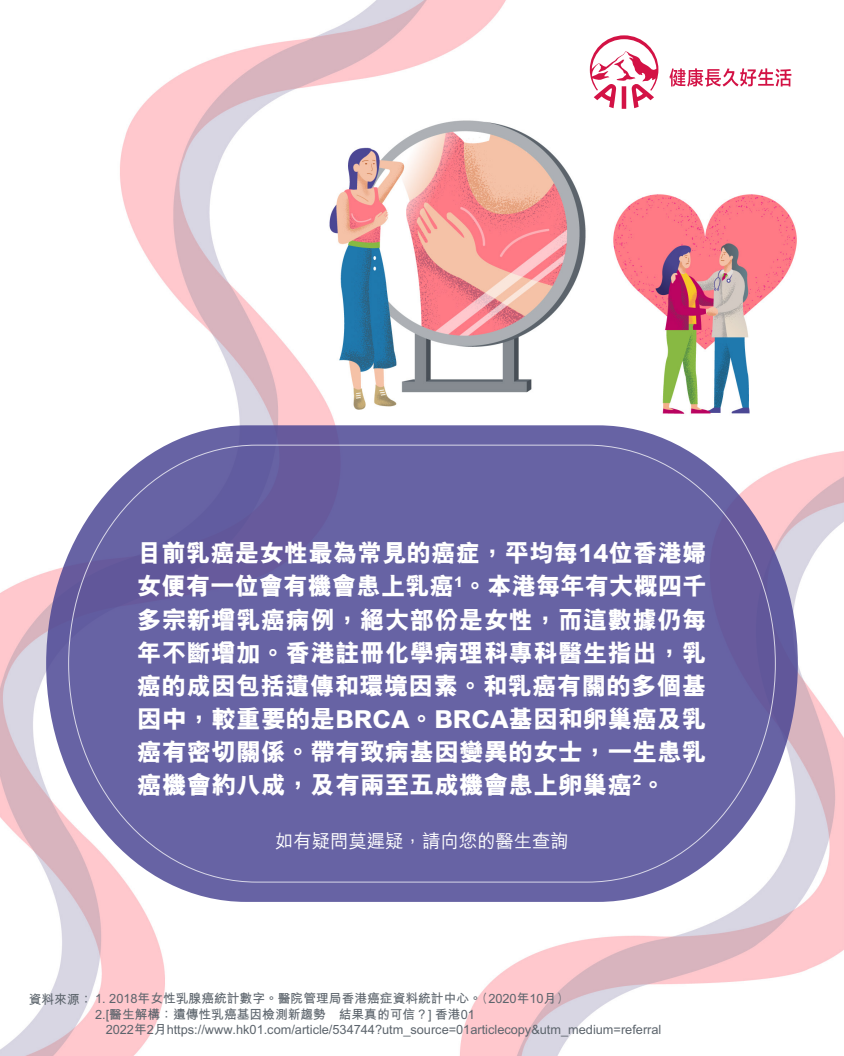
<style>
.page{position:relative;width:844px;height:1056px;background:#fff}
.page>*{position:absolute;margin:0;border:0;box-sizing:border-box;transform-origin:0 0}
.t1{font:800 24.75px/33px "M Hei HK";color:#fff;text-align:justify}
.t2{font:500 18.75px "M Hei HK";color:#fff}
.t3{font:700 12.75px/15.3px "M Hei HK";color:#5c646c}
</style>
<div class="page">
<img style="left:0;top:0;width:844px;height:1055px">
<svg style="left:46px;top:425px;width:752px;height:476px"></svg>
<svg style="left:68px;top:444px;width:708px;height:438px;background:#6f6aa7"></svg>
<svg style="left:590px;top:35px;width:201px;height:74px"></svg>
<p class="t1" style="left:137px;top:537px;width:571px">目前乳癌是女性最為常見的癌症，平均每14位香港婦女便有一位會有機會患上乳癌<sup>1</sup>。本港每年有大概四千多宗新增乳癌病例，絕大部份是女性，而這數據仍每年不斷增加。香港註冊化學病理科專科醫生指出，乳癌的成因包括遺傳和環境因素。和乳癌有關的多個基因中，較重要的是BRCA。BRCA基因和卵巢癌及乳癌有密切關係。帶有致病基因變異的女士，一生患乳癌機會約八成，及有兩至五成機會患上卵巢癌<sup>2</sup>。</p>
<p class="t2" style="left:275px;top:827px;width:295px">如有疑問莫遲疑，請向您的醫生查詢</p>
<p class="t3" style="left:95px;top:989px;width:469px;text-indent:-66px">資料來源： 1. 2018年女性乳腺癌統計數字。醫院管理局香港癌症資料統計中心。(2020年10月)<br>2.[醫生解構：遺傳性乳癌基因檢測新趨勢　結果真的可信？] 香港01</p>
<p class="t3" style="left:106px;top:1020px;width:557px">2022年2月https://www.hk01.com/article/534744?utm_source=01articlecopy&amp;utm_medium=referral</p>
</div>
